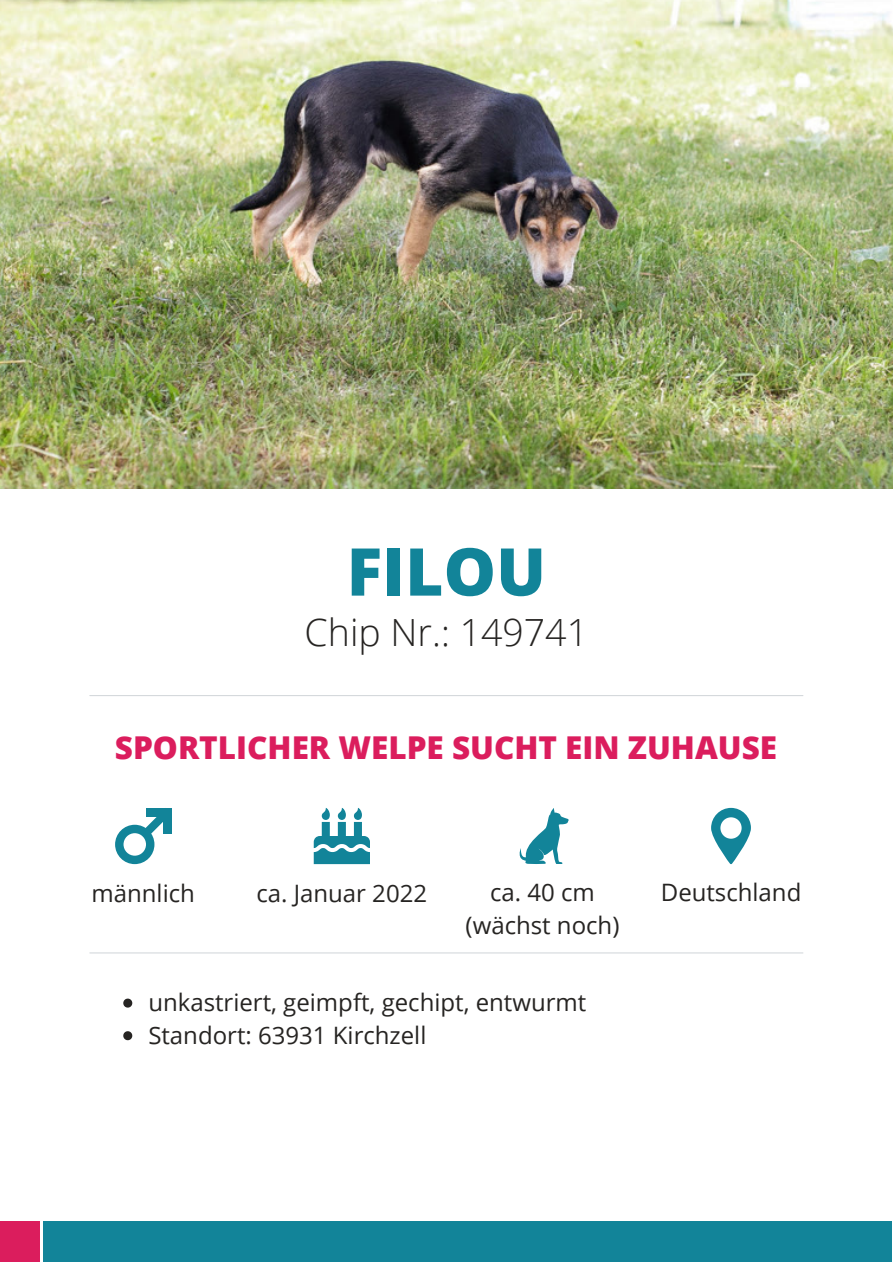
<style>
.page{position:relative;width:893px;height:1264px;background:#fff}
.page>*{position:absolute;margin:0;border:0;box-sizing:border-box;transform-origin:0 0}
.t1{font:800 66px "Open Sans";color:#128499}
.t2{font:300 37.5px "Open Sans";color:#262422}
.t3{font:800 31.5px "Open Sans";color:#db1d5d}
.t4{font:24px/32.5px "Open Sans";color:#262422;text-align:center}
</style>
<div class="page">
<hr style="left:90px;top:695px;width:712px;height:1px;background:#d5d9dc">
<svg style="left:314px;top:808px;width:56px;height:56px"></svg>
<svg style="left:519px;top:808px;width:50px;height:56px"></svg>
<svg style="left:711px;top:807px;width:39px;height:57px"></svg>
<hr style="left:90px;top:952px;width:712px;height:1px;background:#d5d9dc">
<img style="left:0;top:0;width:892px;height:489px">
<div style="left:43px;top:1221px;width:849px;height:41px;background:#128499"></div>
<svg style="left:123px;top:998px;width:9px;height:9px"></svg>
<svg style="left:123px;top:1031px;width:9px;height:9px"></svg>
<div style="left:0;top:1221px;width:39px;height:41px;background:#db1d5d"></div>
<svg style="left:115px;top:816px;width:56px;height:48px"></svg>
<div style="left:163px;top:807px;width:8px;height:26px;background:#128499"></div>
<div style="left:146px;top:807px;width:25px;height:9px;background:#128499"></div>
<h1 class="t1" style="left:346px;top:525px;width:201px">FILOU</h1>
<h2 class="t2" style="left:304px;top:606px;width:285px">Chip Nr.: 149741</h2>
<h3 class="t3" style="left:115px;top:725px;width:663px">SPORTLICHER WELPE SUCHT EIN ZUHAUSE</h3>
<p class="t4" style="left:91px;top:875px;width:105px">männlich</p>
<p class="t4" style="left:256px;top:875px;width:172px">ca. Januar 2022</p>
<p class="t4" style="left:465px;top:875px;width:155px">ca. 40 cm (wächst noch)</p>
<p class="t4" style="left:660px;top:875px;width:142px">Deutschland</p>
<p class="t4" style="left:148px;top:985px;width:439px;text-align:left">unkastriert, geimpft, gechipt, entwurmt<br>Standort: 63931 Kirchzell</p>
</div>
